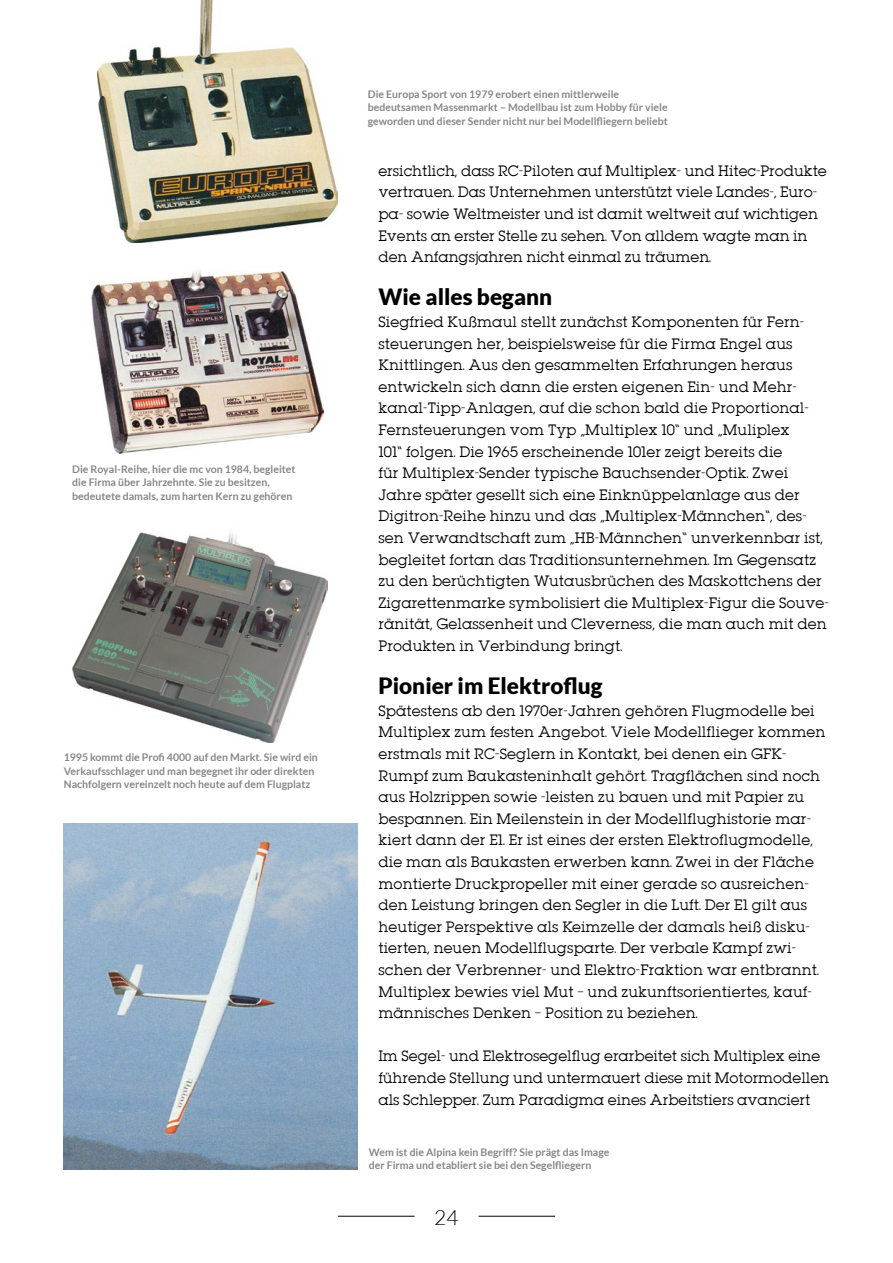
<style>
.page{position:relative;width:893px;height:1263px;background:#fff}
.page>*{position:absolute;margin:0;border:0;box-sizing:border-box;transform-origin:0 0}
.t1{font:900 22.5px "Lato";color:#000}
.t2{font:300 21px "Lato";color:#000}
.t3{font:13.5px/21.6px "Lubalin";letter-spacing:.01em;color:#000}
.t4{font:700 10.5px/13.5px "Lato";color:#868786}
</style>
<div class="page">
<hr style="left:338px;top:1216px;width:77px;height:1px;background:#000">
<hr style="left:479px;top:1216px;width:76px;height:1px;background:#000">
<img style="left:64px;top:824px;width:293px;height:345px">
<img style="left:97px;top:0;width:240px;height:243px">
<img style="left:91px;top:270px;width:233px;height:183px">
<img style="left:73px;top:532px;width:254px;height:211px">
<p class="t4" style="left:72px;top:462px;width:225px">Die Royal-Reihe, hier die mc von 1984, begleitet die Firma über Jahrzehnte. Sie zu besitzen, bedeutete damals, zum harten Kern zu gehören</p>
<p class="t4" style="left:64px;top:750px;width:256px">1995 kommt die Profi 4000 auf den Markt. Sie wird ein<br>Verkaufsschlager und man begegnet ihr oder direkten<br>Nachfolgern vereinzelt noch heute auf dem Flugplatz</p>
<p class="t4" style="left:368px;top:87px;width:301px">Die Europa Sport von 1979 erobert einen mittlerweile bedeutsamen Massenmarkt – Modellbau ist zum Hobby für viele geworden und dieser Sender nicht nur bei Modellfliegern beliebt</p>
<p class="t3" style="left:378px;top:160px;width:450px">ersichtlich, dass RC-Piloten auf Multiplex- und Hitec-Produkte vertrauen. Das Unternehmen unterstützt viele Landes-, Euro&shy;pa- sowie Weltmeister und ist damit weltweit auf wichtigen Events an erster Stelle zu sehen. Von alldem wagte man in den Anfangsjahren nicht einmal zu träumen.</p>
<p class="t1" style="left:378px;top:284px;width:175px">Wie alles begann</p>
<p class="t3" style="left:378px;top:311px;width:452px">Siegfried Kußmaul stellt zunächst Komponenten für Fern&shy;steuerungen her, beispielsweise für die Firma Engel aus Knittlingen. Aus den gesammelten Erfahrungen heraus entwickeln sich dann die ersten eigenen Ein- und Mehr&shy;kanal-Tipp-Anlagen, auf die schon bald die Proportional-Fernsteuerungen vom Typ „Multiplex 10“ und „Muliplex<br>101“ folgen. Die 1965 erscheinende 101er zeigt bereits die<br>für Multiplex-Sender typische Bauchsender-Optik. Zwei Jahre später gesellt sich eine Einknüppelanlage aus der Digitron-Reihe hinzu und das „Multiplex-Männchen“, des&shy;sen Verwandtschaft zum „HB-Männchen“ unverkennbar ist, begleitet fortan das Traditionsunternehmen. Im Gegensatz zu den berüchtigten Wutausbrüchen des Maskottchens der Zigarettenmarke symbolisiert die Multiplex-Figur die Souve&shy;ränität, Gelassenheit und Cleverness, die man auch mit den Produkten in Verbindung bringt.</p>
<p class="t1" style="left:378px;top:673px;width:226px">Pionier im Elektroflug</p>
<p class="t3" style="left:378px;top:700px;width:448px">Spätestens ab den 1970er-Jahren gehören Flugmodelle bei Multiplex zum festen Angebot. Viele Modellflieger kommen erstmals mit RC-Seglern in Kontakt, bei denen ein GFK-Rumpf zum Baukasteninhalt gehört. Tragflächen sind noch aus Holzrippen sowie -leisten zu bauen und mit Papier zu bespannen. Ein Meilenstein in der Modellflughistorie mar&shy;kiert dann der E1. Er ist eines der ersten Elektroflugmodelle, die man als Baukasten erwerben kann. Zwei in der Fläche montierte Druckpropeller mit einer gerade so ausreichen&shy;den Leistung bringen den Segler in die Luft. Der E1 gilt aus heutiger Perspektive als Keimzelle der damals heiß disku&shy;tierten, neuen Modellflugsparte. Der verbale Kampf zwi&shy;schen der Verbrenner- und Elektro-Fraktion war entbrannt.<br>Multiplex bewies viel Mut – und zukunftsorientiertes, kauf&shy;männisches Denken – Position zu beziehen.</p>
<p class="t3" style="left:378px;top:1045px;width:452px">Im Segel- und Elektrosegelflug erarbeitet sich Multiplex eine führende Stellung und untermauert diese mit Motormodellen als Schlepper. Zum Paradigma eines Arbeitstiers avanciert</p>
<p class="t4" style="left:369px;top:1145px;width:242px">Wem ist die Alpina kein Begriff? Sie prägt das Image der Firma und etabliert sie bei den Segelfliegern</p>
<p class="t2" style="left:434px;top:1206px;width:26px">24</p>
</div>
